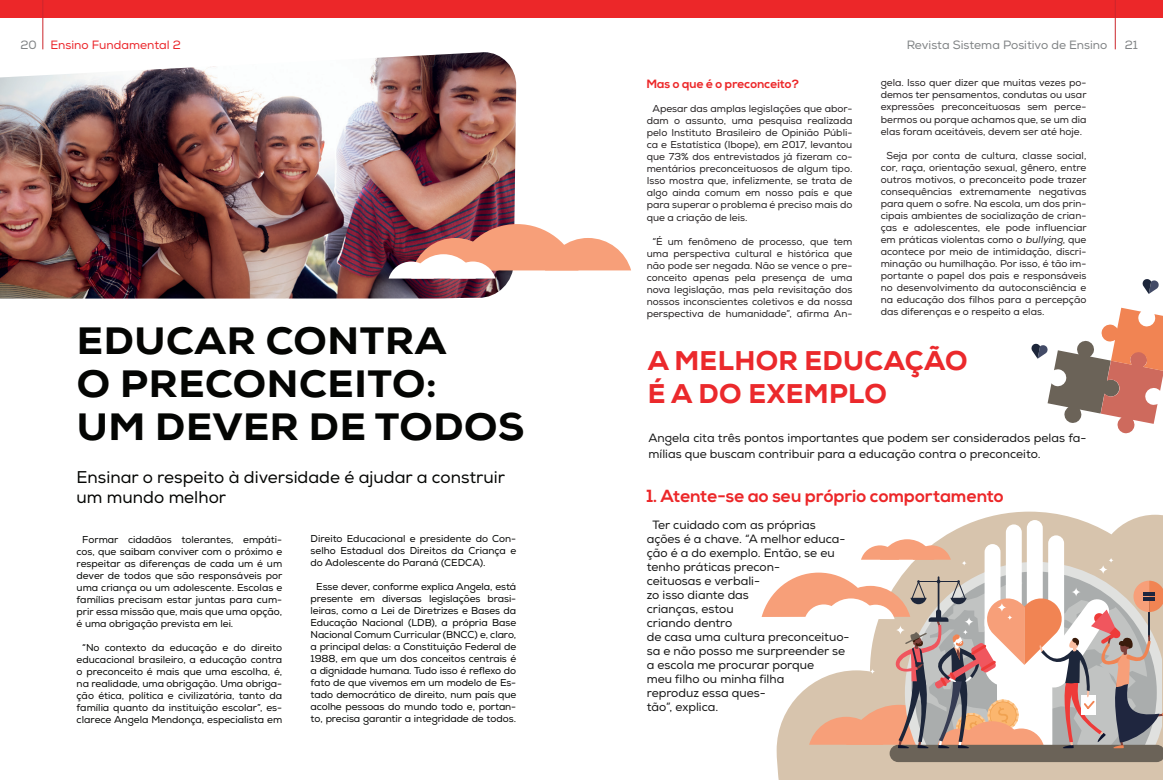
<style>
.page{position:relative;width:1163px;height:780px;background:#fff}
.page>*{position:absolute;margin:0;border:0;box-sizing:border-box;transform-origin:0 0}
.Título{font:800 38px/43.1px "Nexa";letter-spacing:.015em;color:#040503;scale:1.05 1}
.Texto{font:800 27px/32.4px "Nexa";letter-spacing:.015em;color:#eb292c}
.Texto-2{font:700 17.5px "Nexa";color:#ec2729}
.Gravata{font:17px/20px "Nexa";color:#040503}
.Texto-3{font:12px/14px "Nexa";color:#161616}
.t1{font:12px "Nexa";color:#808385}
.Texto-4{font:700 12px "Nexa";color:#ec2729}
.Editoria{font:12px "Nexa";color:#eb252a}
.Texto-5{font:10px/12px "Nexa";color:#231f20;text-align:justify}
.Texto-6{font:10px/12px "Nexa";letter-spacing:-.01em;color:#040503;text-align:justify}
.s1{font-style:italic}
</style>
<div class="page">
<div style="left:0;top:0;width:1162px;height:17px;background:#ec2729"></div>
<hr style="left:42px;top:0;width:1px;height:49px;background:#cb262c">
<hr style="left:1114px;top:0;width:1px;height:49px;background:#cb252c">
<img style="left:0;top:52px;width:516px;height:246px">
<svg style="left:777px;top:511px;width:385px;height:269px;fill:#d7c4ad"></svg>
<svg style="left:860px;top:539px;width:90px;height:20px"></svg>
<svg style="left:904px;top:562px;width:256px;height:10px;background:#d9c9b5"></svg>
<div style="left:984px;top:544px;width:16px;height:88px;background:#fff;border-radius:8px"></div>
<div style="left:1005px;top:524px;width:16px;height:99px;background:#fff;border-radius:8px"></div>
<div style="left:1026px;top:520px;width:16px;height:103px;background:#fff;border-radius:8px"></div>
<div style="left:1047px;top:535px;width:16px;height:94px;background:#fff;border-radius:8px"></div>
<svg style="left:1098px;top:564px;width:9px;height:10px"></svg>
<svg style="left:1108px;top:557px;width:5px;height:6px"></svg>
<svg style="left:961px;top:560px;width:5px;height:6px"></svg>
<svg style="left:761px;top:572px;width:401px;height:190px"></svg>
<svg style="left:1031px;top:308px;width:131px;height:126px"></svg>
<svg style="left:1142px;top:279px;width:17px;height:15px"></svg>
<svg style="left:388px;top:224px;width:243px;height:54px"></svg>
<p class="t1" style="left:20px;top:38px;width:18px">20</p>
<p class="Editoria" style="left:50px;top:38px;width:132px">Ensino Fundamental 2</p>
<p class="t1" style="left:906px;top:38px;width:202px">Revista Sistema Positivo de Ensino</p>
<p class="t1" style="left:1124px;top:38px;width:15px">21</p>
<p class="Título" style="left:77px;top:319px;width:427px">EDUCAR CONTRA<br>O PRECONCEITO:<br>UM DEVER DE TODOS</p>
<p class="Gravata" style="left:77px;top:467px;width:430px">Ensinar o respeito à diversidade é ajudar a construir um mundo melhor</p>
<p class="Texto-6" style="left:77px;top:533px;width:207px;text-indent:6px">Formar cidadãos tolerantes, empáti&shy;cos, que saibam conviver com o próximo e respeitar as diferenças de cada um é um dever de todos que são responsáveis por uma criança ou um adolescente. Escolas e famílias precisam estar juntas para cum&shy;prir essa missão que, mais que uma opção, é uma obrigação prevista em lei.</p>
<p class="Texto-6" style="left:77px;top:641px;width:207px;text-align:center">“No contexto da educação e do direito educacional brasileiro, a educação contra o preconceito é mais que uma escolha, é, na realidade, uma obrigação. Uma obriga&shy;ção ética, política e civilizatória, tanto da família quanto da instituição escolar”, es&shy;clarece Angela Mendonça, especialista em</p>
<p class="Texto-6" style="left:310px;top:532px;width:207px">Direito Educacional e presidente do Con&shy;selho Estadual dos Direitos da Criança e do Adolescente do Paraná (CEDCA).</p>
<p class="Texto-6" style="left:310px;top:580px;width:207px;text-align:center">Esse dever, conforme explica Angela, está presente em diversas legislações brasi&shy;leiras, como a Lei de Diretrizes e Bases da Educação Nacional (LDB), a própria Base Nacional Comum Curricular (BNCC) e, claro, a principal delas: a Constituição Federal de 1988, em que um dos conceitos centrais é a dignidade humana. Tudo isso é reflexo do fato de que vivemos em um modelo de Es&shy;tado democrático de direito, num país que acolhe pessoas do mundo todo e, portan&shy;to, precisa garantir a integridade de todos.</p>
<p class="Texto-4" style="left:646px;top:77px;width:154px">Mas o que é o preconceito?</p>
<p class="Texto-5" style="left:646px;top:103px;width:207px;text-indent:6px">Apesar das amplas legislações que abor&shy;dam o assunto, uma pesquisa realizada pelo Instituto Brasileiro de Opinião Públi&shy;ca e Estatística (Ibope), em 2017, levantou que 73% dos entrevistados já fizeram co&shy;mentários preconceituosos de algum tipo.<br>Isso mostra que, infelizmente, se trata de algo ainda comum em nosso país e que para superar o problema é preciso mais do que a criação de leis.</p>
<p class="Texto-5" style="left:646px;top:235px;width:207px;text-align:center">“É um fenômeno de processo, que tem uma perspectiva cultural e histórica que não pode ser negada. Não se vence o pre&shy;conceito apenas pela presença de uma nova legislação, mas pela revisitação dos nossos inconscientes coletivos e da nossa perspectiva de humanidade”, afirma An-</p>
<p class="Texto-5" style="left:880px;top:77px;width:207px">gela. Isso quer dizer que muitas vezes po&shy;demos ter pensamentos, condutas ou usar expressões preconceituosas sem perce&shy;bermos ou porque achamos que, se um dia elas foram aceitáveis, devem ser até hoje.</p>
<p class="Texto-5" style="left:880px;top:149px;width:207px;text-indent:6px">Seja por conta de cultura, classe social, cor, raça, orientação sexual, gênero, entre outros motivos, o preconceito pode trazer consequências extremamente negativas para quem o sofre. Na escola, um dos prin&shy;cipais ambientes de socialização de crian&shy;ças e adolescentes, ele pode influenciar em práticas violentas como o <span class="s1">bullying</span>, que acontece por meio de intimidação, discri&shy;minação ou humilhação. Por isso, é tão im&shy;portante o papel dos pais e responsáveis no desenvolvimento da autoconsciência e na educação dos filhos para a percepção das diferenças e o respeito a elas.</p>
<p class="Texto" style="left:647px;top:345px;width:321px">A MELHOR EDUCAÇÃO<br>É A DO EXEMPLO</p>
<p class="Texto-3" style="left:648px;top:430px;width:439px;line-height:16px">Angela cita três pontos importantes que podem ser considerados pelas fa&shy;mílias que buscam contribuir para a educação contra o preconceito.</p>
<p class="Texto-2" style="left:646px;top:486px;width:359px">1. Atente-se ao seu próprio comportamento</p>
<p class="Texto-3" style="left:646px;top:518px;width:204px;text-indent:6px">Ter cuidado com as próprias ações é a chave. “A melhor educa&shy;ção é a do exemplo. Então, se eu tenho práticas precon-<br>ceituosas e verbali-<br>zo isso diante das<br>crianças, estou<br>criando dentro<br>de casa uma cultura preconceituo&shy;sa e não posso me surpreender se a escola me procurar porque<br>meu filho ou minha filha<br>reproduz essa ques-<br>tão”, explica.</p>
</div>
